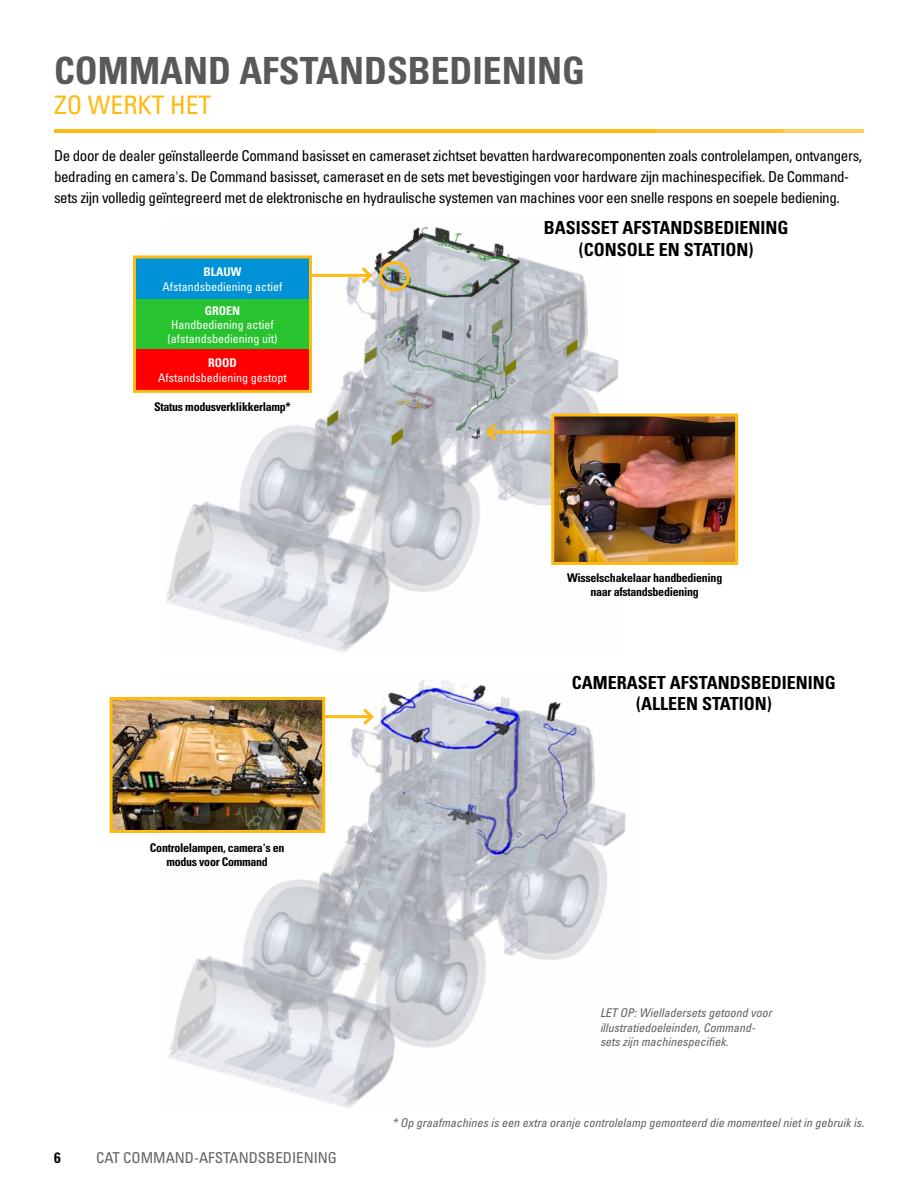
<style>
.page{position:relative;width:918px;height:1188px;background:#fff}
.page>*{position:absolute;margin:0;border:0;box-sizing:border-box;transform-origin:0 0}
.t1{font:37.5px "Univers LTCYR 67 Bold Cond";color:#58595b}
.t2{font:condensed 25.5px "Univers LTCYR 57";color:#fdba12}
.t3{font:18px/21.6px "Univers LTCYR 67 Bold Cond";color:#000;text-align:center}
.t4{font:condensed 15px/21px "Univers LTCYR 57";letter-spacing:-.025em;color:#000}
.t5{font:condensed 15px "Univers LTCYR 57";color:#5e6263}
.t6{font:15px "Univers LTCYR 67 Bold Cond";color:#000}
.t7{font:12px/14.4px "Univers LTCYR 57 Condensed Obl";color:#5e6263}
.t8{font:12px/14.4px "Univers LTCYR 67 Bold Cond";letter-spacing:-.025em;color:#000;text-align:center}
.t9{font:condensed 12px/14.4px "Univers LTCYR 57";color:#fff;text-align:center}
.t10{font:12px "Univers LTCYR 67 Bold Cond";color:#fff}
</style>
<div class="page">
<hr style="left:54px;top:129px;width:601px;height:4px;background:#fdba12">
<hr style="left:654px;top:129px;width:128px;height:4px;background:#fdc436">
<hr style="left:782px;top:129px;width:82px;height:4px;background:#fdd265">
<img style="left:166px;top:226px;width:459px;height:427px">
<hr style="left:488px;top:431px;width:113px;height:3px;background:#fdba12">
<svg style="left:483px;top:421px;width:16px;height:22px"></svg>
<img style="left:555px;top:418px;width:179px;height:143px">
<div style="left:551px;top:414px;width:187px;height:151px;border:3px solid #fdba12"></div>
<img style="left:168px;top:680px;width:458px;height:428px">
<hr style="left:258px;top:715px;width:114px;height:3px;background:#fdba12">
<svg style="left:360px;top:705px;width:16px;height:23px"></svg>
<img style="left:114px;top:701px;width:207px;height:128px">
<div style="left:110px;top:697px;width:215px;height:136px;border:3px solid #fdba12"></div>
<div style="left:379px;top:261px;width:31px;height:30px;border:3px solid #fdba12;border-radius:50%"></div>
<hr style="left:233px;top:274px;width:137px;height:3px;background:#fdba12">
<svg style="left:358px;top:264px;width:17px;height:23px"></svg>
<div style="left:136px;top:258px;width:173px;height:41px;background:#0092d7"></div>
<div style="left:136px;top:299px;width:173px;height:50px;background:#27c430"></div>
<div style="left:136px;top:349px;width:173px;height:41px;background:#f00"></div>
<div style="left:133px;top:255px;width:179px;height:138px;border:3px solid #fdba12"></div>
<h1 class="t1" style="left:54px;top:48px;width:533px">COMMAND AFSTANDSBEDIENING</h1>
<h2 class="t2" style="left:54px;top:89px;width:159px">ZO WERKT HET</h2>
<p class="t4" style="left:54px;top:145px;width:810px">De door de dealer geïnstalleerde Command basisset en cameraset zichtset bevatten hardwarecomponenten zoals controlelampen, ontvangers, bedrading en camera's. De Command basisset, cameraset en de sets met bevestigingen voor hardware zijn machinespecifiek. De Command&shy;sets zijn volledig geïntegreerd met de elektronische en hydraulische systemen van machines voor een snelle respons en soepele bediening.</p>
<p class="t10" style="left:204px;top:265px;width:39px">BLAUW</p>
<p class="t9" style="left:163px;top:279px;width:121px">Afstandsbediening actief</p>
<p class="t10" style="left:205px;top:303px;width:37px">GROEN</p>
<p class="t9" style="left:168px;top:317px;width:111px">Handbediening actief (afstandsbediening uit)</p>
<p class="t10" style="left:208px;top:356px;width:30px">ROOD</p>
<p class="t9" style="left:158px;top:370px;width:130px">Afstandsbediening gestopt</p>
<p class="t8" style="left:154px;top:400px;width:138px">Status modusverklikkerlamp*</p>
<p class="t3" style="left:544px;top:217px;width:246px">BASISSET AFSTANDSBEDIENING (CONSOLE EN STATION)</p>
<p class="t8" style="left:150px;top:840px;width:136px">Controlelampen, camera's en modus voor Command</p>
<p class="t6" style="left:54px;top:1148px;width:8px">6</p>
<p class="t5" style="left:96px;top:1148px;width:243px">CAT COMMAND-AFSTANDSBEDIENING</p>
<p class="t8" style="left:567px;top:570px;width:157px">Wisselschakelaar handbediening naar afstandsbediening</p>
<p class="t3" style="left:572px;top:671px;width:265px">CAMERASET AFSTANDSBEDIENING (ALLEEN STATION)</p>
<p class="t7" style="left:600px;top:1005px;width:173px">LET OP: Wielladersets getoond voor illustratiedoeleinden, Command&shy;sets zijn machinespecifiek.</p>
<p class="t7" style="left:392px;top:1116px;width:473px">* Op graafmachines is een extra oranje controlelamp gemonteerd die momenteel niet in gebruik is.</p>
</div>
